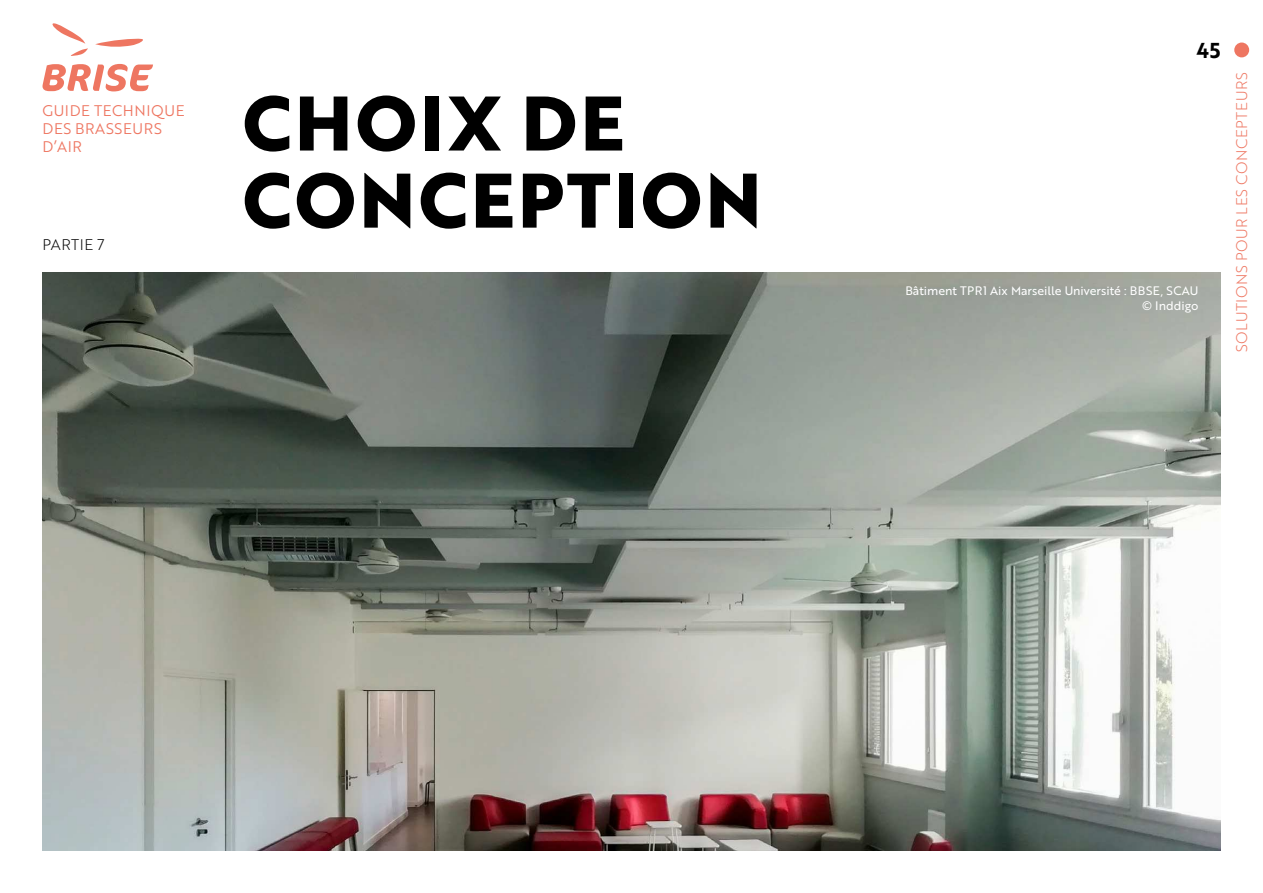
<style>
.page{position:relative;width:1263px;height:893px;background:#fff}
.page>*{position:absolute;margin:0;border:0;box-sizing:border-box;transform-origin:0 0}
.t1{font:700 75px "Brother 1816 Extra";letter-spacing:.04em;color:#000}
.t2{font:21px "Brother 1816 Bold";color:#000}
.t3{font:15px/18px "Brother 1816 Book";letter-spacing:.04em;color:#ee7661}
.t4{font:15px "Brother 1816 Light";letter-spacing:.04em;color:#ee7661}
.t5{font:15px "Brother 1816 Light";letter-spacing:.04em;color:#000}
.t6{font:12px/14.4px "Brother 1816 Regular";color:#fff;text-align:right}
</style>
<div class="page">
<svg style="left:43px;top:64px;width:110px;height:27px"></svg>
<svg style="left:95px;top:38px;width:48px;height:9px"></svg>
<svg style="left:52px;top:23px;width:36px;height:33px"></svg>
<div style="left:1234px;top:43px;width:15px;height:14px;background:#ee7661;border-radius:50%"></div>
<img style="left:43px;top:273px;width:1177px;height:577px">
<p class="t3" style="left:43px;top:101px;width:144px">GUIDE TECHNIQUE<br>DES BRASSEURS<br>D’AIR</p>
<p class="t5" style="left:43px;top:236px;width:64px">PARTIE 7</p>
<h1 class="t1" style="left:243px;top:77px;width:383px">CHOIX DE</h1>
<h1 class="t1" style="left:243px;top:154px;width:521px">CONCEPTION</h1>
<h2 class="t2" style="left:1196px;top:37px;width:26px">45</h2>
<p class="t6" style="left:905px;top:283px;width:294px">Bâtiment TPR1 Aix Marseille Université : BBSE, SCAU © Inddigo</p>
<p class="t4" style="left:1232px;top:352px;width:281px;rotate:-90deg">SOLUTIONS POUR LES CONCEPTEURS</p>
</div>
